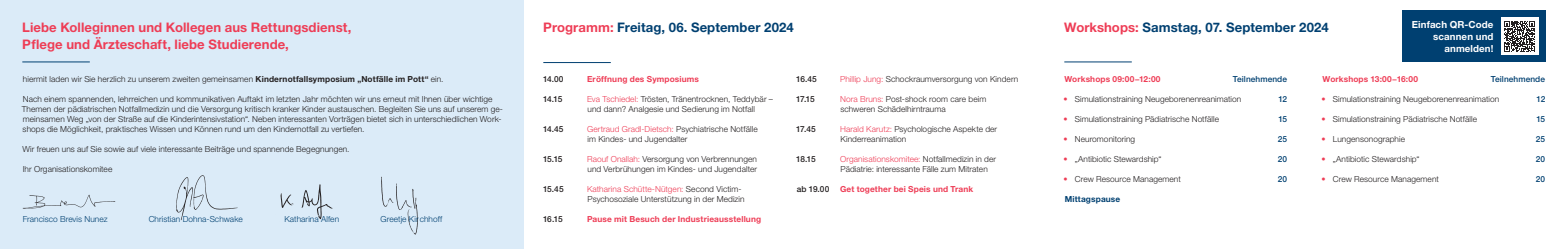
<style>
.page{position:relative;width:1563px;height:249px;background:#fff}
.page>*{position:absolute;margin:0;border:0;box-sizing:border-box;transform-origin:0 0}
.t1{font:700 13.12px/16.6px "Helvetica Neue LT Pro";letter-spacing:.005em;color:#ee3d56}
.t2{font:700 13.12px "Helvetica Neue LT Pro";letter-spacing:.005em;color:#004071}
.t3{font:700 9.71px/11.6px "Helvetica Neue LT Pro";letter-spacing:.01em;color:#fff;text-align:right}
.t4{font:300 8.31px/9.9px "Helvetica Neue LT Pro";letter-spacing:.01em;color:#231f20}
.t5{font:700 8.31px "Helvetica Neue LT Pro";letter-spacing:.015em;color:#ee3d56}
.t6{font:300 8.31px "Helvetica Neue LT Pro";letter-spacing:.01em;color:#004071}
.t7{font:500 8.31px "Helvetica Neue LT Pro";letter-spacing:-.055em;color:#231f20}
.t8{font:500 8.31px "Helvetica Neue LT Pro";letter-spacing:.01em;color:#004071}
.t9{font:700 8.31px "Helvetica Neue LT Pro";letter-spacing:.015em;color:#004071}
.s1{color:#ee3d56}
.s2{font-weight:700}
</style>
<div class="page">
<div style="left:0;top:0;width:523px;height:248px;background:#dbebf8"></div>
<hr style="left:543px;top:62px;width:68px;height:1px;background:#004071">
<hr style="left:22px;top:61px;width:68px;height:1px;background:#004071">
<hr style="left:1064px;top:61px;width:68px;height:1px;background:#004071">
<svg style="left:23px;top:194px;width:92px;height:14px"></svg>
<svg style="left:176px;top:175px;width:62px;height:44px"></svg>
<svg style="left:301px;top:184px;width:32px;height:34px"></svg>
<svg style="left:281px;top:193px;width:12px;height:14px"></svg>
<svg style="left:381px;top:176px;width:37px;height:58px"></svg>
<div style="left:1402px;top:11px;width:143px;height:51px;background:#004071"></div>
<div style="left:1501px;top:18px;width:37px;height:37px;background:#fff"></div>
<svg style="left:1504px;top:21px;width:31px;height:31px"></svg>
<p class="t3" style="left:1411px;top:19px;width:83px">Einfach QR-Code scannen und anmelden!</p>
<h1 class="t1" style="left:22px;top:19px;width:331px">Liebe Kolleginnen und Kollegen aus Rettungsdienst,<br>Pflege und Ärzteschaft, liebe Studierende,</h1>
<h1 class="t2" style="left:543px;top:19px;width:252px"><span class="s1">Programm:</span> Freitag, 06. September 2024</h1>
<h1 class="t2" style="left:1064px;top:19px;width:266px"><span class="s1">Workshops:</span> Samstag, 07. September 2024</h1>
<p class="t7" style="left:543px;top:74px;width:22px">14.00</p>
<p class="t5" style="left:587px;top:74px;width:113px">Eröffnung des Symposiums</p>
<p class="t7" style="left:543px;top:94px;width:21px">14.15</p>
<p class="t4" style="left:587px;top:94px;width:187px"><span class="s1">Eva Tschiedel:</span> Trösten, Tränentrocknen, Teddybär – und dann? Analgesie und Sedierung im Notfall</p>
<p class="t7" style="left:543px;top:124px;width:22px">14.45</p>
<p class="t4" style="left:587px;top:123px;width:172px"><span class="s1">Gertraud Gradl-Dietsch:</span> Psychiatrische Notfälle im Kindes- und Jugendalter</p>
<p class="t7" style="left:543px;top:153px;width:21px">15.15</p>
<p class="t4" style="left:587px;top:153px;width:171px"><span class="s1">Raouf Onallah:</span> Versorgung von Verbrennungen und Verbrühungen im Kindes- und Jugendalter</p>
<p class="t7" style="left:543px;top:183px;width:22px">15.45</p>
<p class="t4" style="left:587px;top:183px;width:159px"><span class="s1">Katharina Schütte-Nütgen:</span> Second Victim-<br>Psychosoziale Unterstützung in der Medizin</p>
<p class="t7" style="left:543px;top:213px;width:21px">16.15</p>
<p class="t5" style="left:587px;top:213px;width:176px">Pause mit Besuch der Industrieausstellung</p>
<p class="t7" style="left:796px;top:74px;width:22px">16.45</p>
<p class="t4" style="left:840px;top:74px;width:180px"><span class="s1">Phillip Jung:</span> Schockraumversorgung von Kindern</p>
<p class="t7" style="left:796px;top:94px;width:20px">17.15</p>
<p class="t4" style="left:840px;top:94px;width:148px"><span class="s1">Nora Bruns:</span> Post-shock room care beim schweren Schädelhirntrauma</p>
<p class="t7" style="left:796px;top:124px;width:21px">17.45</p>
<p class="t4" style="left:840px;top:123px;width:159px"><span class="s1">Harald Karutz:</span> Psychologische Aspekte der<br>Kinderreanimation</p>
<p class="t7" style="left:796px;top:153px;width:21px">18.15</p>
<p class="t4" style="left:840px;top:153px;width:157px"><span class="s1">Organisationskomitee:</span> Notfallmedizin in der<br>Pädiatrie: interessante Fälle zum Mitraten</p>
<p class="t7" style="left:796px;top:183px;width:34px">ab 19.00</p>
<p class="t5" style="left:840px;top:183px;width:135px">Get together bei Speis und Trank</p>
<p class="t4" style="left:23px;top:74px;width:422px">hiermit laden wir Sie herzlich zu unserem zweiten gemeinsamen <span class="s2">Kindernotfallsymposium „Notfälle im Pott“</span> ein.</p>
<p class="t4" style="left:22px;top:94px;width:483px">Nach einem spannenden, lehrreichen und kommunikativen Auftakt im letzten Jahr möchten wir uns erneut mit Ihnen über wichtige Themen der pädiatrischen Notfallmedizin und die Versorgung kritisch kranker Kinder austauschen. Begleiten Sie uns auf unserem ge&shy;meinsamen Weg „von der Straße auf die Kinderintensivstation“. Neben interessanten Vorträgen bietet sich in unterschiedlichen Work&shy;shops die Möglichkeit, praktisches Wissen und Können rund um den Kindernotfall zu vertiefen.</p>
<p class="t4" style="left:23px;top:143px;width:328px">Wir freuen uns auf Sie sowie auf viele interessante Beiträge und spannende Begegnungen.</p>
<p class="t4" style="left:23px;top:163px;width:91px">Ihr Organisationskomitee</p>
<p class="t5" style="left:1322px;top:74px;width:97px">Workshops 13:00−16:00</p>
<p class="t8" style="left:1491px;top:74px;width:56px">Teilnehmende</p>
<p class="t4" style="left:1321px;top:94px;width:179px"><span class="s1">•</span> Simulationstraining Neugeborenenreanimation</p>
<p class="t8" style="left:1536px;top:94px;width:10px">12</p>
<p class="t4" style="left:1321px;top:113px;width:157px"><span class="s1">•</span> Simulationstraining Pädiatrische Notfälle</p>
<p class="t8" style="left:1536px;top:114px;width:10px">15</p>
<p class="t4" style="left:1321px;top:133px;width:85px"><span class="s1">•</span> Lungensonographie</p>
<p class="t8" style="left:1536px;top:133px;width:11px">25</p>
<p class="t4" style="left:1321px;top:153px;width:100px"><span class="s1">•</span> „Antibiotic Stewardship“</p>
<p class="t8" style="left:1535px;top:153px;width:11px">20</p>
<p class="t4" style="left:1321px;top:173px;width:119px"><span class="s1">•</span> Crew Resource Management</p>
<p class="t8" style="left:1535px;top:173px;width:11px">20</p>
<p class="t5" style="left:1064px;top:74px;width:97px">Workshops 09:00−12:00</p>
<p class="t8" style="left:1233px;top:74px;width:56px">Teilnehmende</p>
<p class="t4" style="left:1063px;top:94px;width:179px"><span class="s1">•</span> Simulationstraining Neugeborenenreanimation</p>
<p class="t8" style="left:1278px;top:94px;width:10px">12</p>
<p class="t4" style="left:1063px;top:113px;width:157px"><span class="s1">•</span> Simulationstraining Pädiatrische Notfälle</p>
<p class="t8" style="left:1278px;top:114px;width:10px">15</p>
<p class="t4" style="left:1063px;top:133px;width:73px"><span class="s1">•</span> Neuromonitoring</p>
<p class="t8" style="left:1278px;top:133px;width:11px">25</p>
<p class="t4" style="left:1063px;top:153px;width:100px"><span class="s1">•</span> „Antibiotic Stewardship“</p>
<p class="t8" style="left:1277px;top:153px;width:11px">20</p>
<p class="t4" style="left:1063px;top:173px;width:119px"><span class="s1">•</span> Crew Resource Management</p>
<p class="t8" style="left:1277px;top:173px;width:11px">20</p>
<p class="t9" style="left:1065px;top:193px;width:57px">Mittagspause</p>
<p class="t6" style="left:381px;top:213px;width:63px">Greetje Kirchhoff</p>
<p class="t6" style="left:23px;top:213px;width:86px">Francisco Brevis Nunez</p>
<p class="t6" style="left:149px;top:213px;width:96px">Christian Dohna-Schwake</p>
<p class="t6" style="left:284px;top:213px;width:56px">Katharina Alfen</p>
</div>
